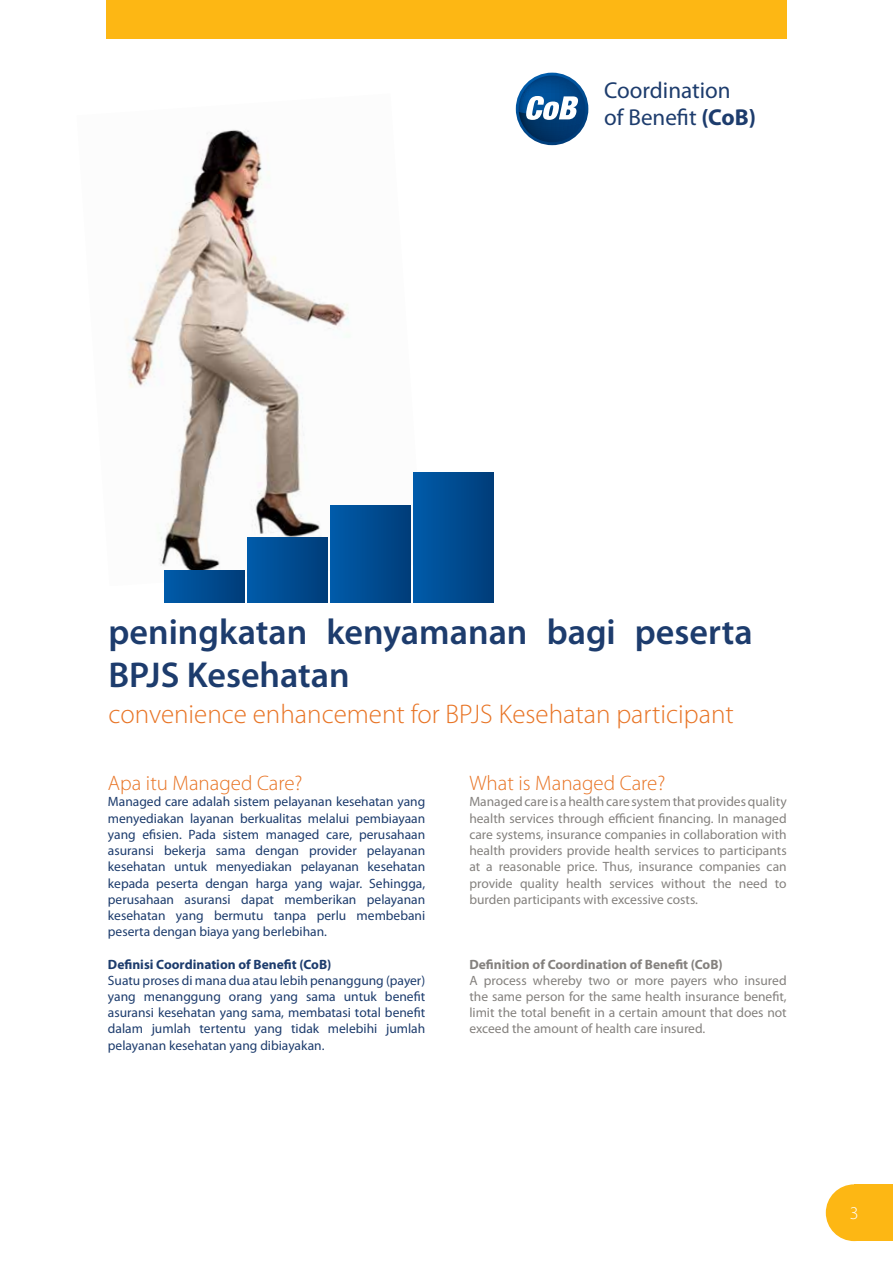
<style>
.page{position:relative;width:893px;height:1263px;background:#fff}
.page>*{position:absolute;margin:0;border:0;box-sizing:border-box;transform-origin:0 0}
.t1{font:600 36px/43.2px "Myriad Pro";color:#1d3c6d}
.t2{font:300 27px "Myriad Pro";color:#e87425}
.t3{font:23.1px/27.8px "Myriad Pro";color:#1d3c6d}
.t4{font:300 21px "Myriad Pro";color:#e87425}
.t5{font:300 18px "Myriad Pro";color:#fff}
.t6{font:13.5px/16.2px "Myriad Pro";color:#1d3c6d;text-align:justify}
.t7{font:13.5px/16.2px "Myriad Pro";color:#84817e;text-align:justify}
.t8{font:700 13.5px "Myriad Pro";color:#84817e}
.t9{font:700 13.5px "Myriad Pro";color:#1d3c6d}
.s1{font-weight:700}
</style>
<div class="page">
<div style="left:854px;top:1184px;width:39px;height:57px;background:#fdb714"></div>
<div style="left:826px;top:1184px;width:56px;height:57px;background:#fdb714;border-radius:50%"></div>
<div style="left:106px;top:0;width:681px;height:39px;background:#fdb714"></div>
<img style="left:127px;top:129px;width:223px;height:442px">
<div style="left:413px;top:472px;width:81px;height:130px;background:linear-gradient(to right,#005baa,#003d79)"></div>
<div style="left:247px;top:538px;width:81px;height:64px;background:linear-gradient(to right,#005baa,#003d79)"></div>
<div style="left:330px;top:505px;width:81px;height:97px;background:linear-gradient(to right,#005baa,#003d79)"></div>
<div style="left:164px;top:571px;width:81px;height:31px;background:linear-gradient(to right,#005baa,#003d79)"></div>
<svg style="left:516px;top:73px;width:72px;height:72px"></svg>
<svg style="left:519px;top:76px;width:66px;height:66px"></svg>
<h3 class="t3" style="left:604px;top:77px;width:153px">Coordination<br>of Benefit <span class="s1">(CoB)</span></h3>
<h1 class="t1" style="left:108px;top:609px;width:646px">peningkatan kenyamanan bagi peserta<br>BPJS Kesehatan</h1>
<h2 class="t2" style="left:108px;top:699px;width:627px">convenience enhancement for BPJS Kesehatan participant</h2>
<h3 class="t4" style="left:108px;top:772px;width:196px">Apa itu Managed Care?</h3>
<p class="t6" style="left:108px;top:794px;width:319px">Managed care adalah sistem pelayanan kesehatan yang menyediakan layanan berkualitas melalui pembiayaan yang efisien. Pada sistem managed care, perusahaan asuransi bekerja sama dengan provider pelayanan kesehatan untuk menyediakan pelayanan kesehatan kepada peserta dengan harga yang wajar. Sehingga, perusahaan asuransi dapat memberikan pelayanan kesehatan yang bermutu tanpa perlu membebani peserta dengan biaya yang berlebihan.</p>
<p class="t9" style="left:108px;top:956px;width:225px">Definisi Coordination of Benefit (CoB)</p>
<p class="t6" style="left:108px;top:972px;width:319px">Suatu proses di mana dua atau lebih penanggung (payer) yang menanggung orang yang sama untuk benefit asuransi kesehatan yang sama, membatasi total benefit dalam jumlah tertentu yang tidak melebihi jumlah pelayanan kesehatan yang dibiayakan.</p>
<h3 class="t4" style="left:469px;top:772px;width:197px">What is Managed Care?</h3>
<p class="t7" style="left:469px;top:794px;width:319px">Managed care is a health care system that provides quality health services through efficient financing. In managed care systems, insurance companies in collaboration with health providers provide health services to participants at a reasonable price. Thus, insurance companies can provide quality health services without the need to burden participants with excessive costs.</p>
<p class="t8" style="left:469px;top:956px;width:255px">Definition of Coordination of Benefit (CoB)</p>
<p class="t7" style="left:469px;top:972px;width:319px">A process whereby two or more payers who insured the same person for the same health insurance benefit, limit the total benefit in a certain amount that does not exceed the amount of health care insured.</p>
<h3 class="t5" style="left:850px;top:1203px;width:10px">3</h3>
</div>
